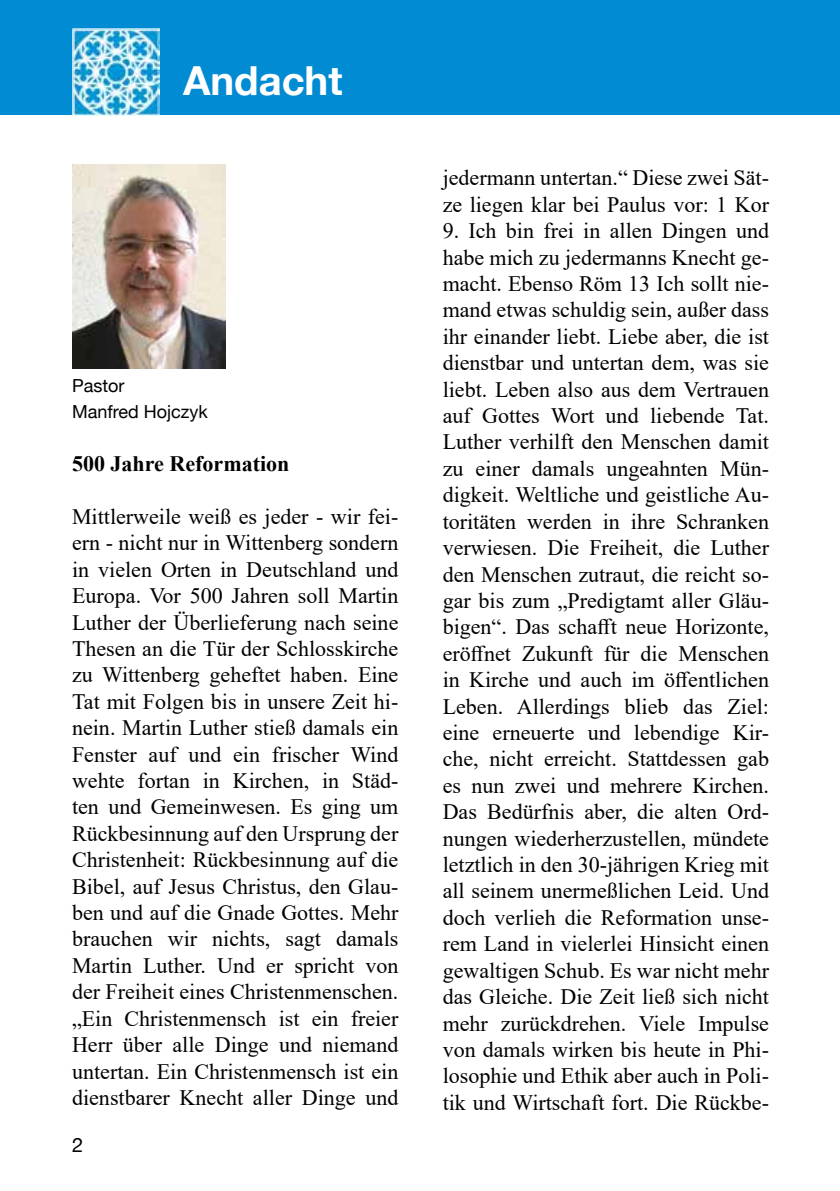
<style>
.page{position:relative;width:840px;height:1191px;background:#fff}
.page>*{position:absolute;margin:0;border:0;box-sizing:border-box;transform-origin:0 0}
.t1{font:700 40px "Helvetica Neue";color:#fff}
.t2{font:22px/26.4px "Times New Roman";color:#000;text-align:justify}
.t3{font:700 22px "Times New Roman";color:#000}
.t4{font:20px "Helvetica Neue";color:#000}
.t5{font:18px/26.4px "Helvetica Neue";color:#000}
</style>
<div class="page">
<div style="left:0;top:0;width:839px;height:114px;background:#008bd2"></div>
<img style="left:72px;top:28px;width:87px;height:88px">
<img style="left:72px;top:164px;width:153px;height:205px">
<h1 class="t1" style="left:183px;top:55px;width:161px">Andacht</h1>
<p class="t5" style="left:72px;top:372px;width:137px">Pastor<br>Manfred Hojczyk</p>
<p class="t3" style="left:72px;top:448px;width:219px">500 Jahre Reformation</p>
<p class="t2" style="left:72px;top:502px;width:328px">Mittlerweile weiß es jeder - wir fei&shy;ern - nicht nur in Wittenberg sondern in vielen Orten in Deutschland und Europa. Vor 500 Jahren soll Martin Luther der Überlieferung nach seine Thesen an die Tür der Schlosskirche zu Wittenberg geheftet haben. Eine Tat mit Folgen bis in unsere Zeit hi&shy;nein. Martin Luther stieß damals ein Fenster auf und ein frischer Wind wehte fortan in Kirchen, in Städ&shy;ten und Gemeinwesen. Es ging um Rückbesinnung auf den Ursprung der Christenheit: Rückbesinnung auf die Bibel, auf Jesus Christus, den Glau&shy;ben und auf die Gnade Gottes. Mehr brauchen wir nichts, sagt damals Martin Luther. Und er spricht von der Freiheit eines Christenmenschen. „Ein Christenmensch ist ein freier Herr über alle Dinge und niemand untertan. Ein Christenmensch ist ein dienstbarer Knecht aller Dinge und</p>
<p class="t4" style="left:72px;top:1133px;width:13px">2</p>
<p class="t2" style="left:442px;top:164px;width:328px">jedermann untertan.“ Diese zwei Sät&shy;ze liegen klar bei Paulus vor: 1 Kor</p>
<p class="t2" style="left:442px;top:217px;width:328px">9. Ich bin frei in allen Dingen und habe mich zu jedermanns Knecht ge&shy;macht. Ebenso Röm 13 Ich sollt nie&shy;mand etwas schuldig sein, außer dass ihr einander liebt. Liebe aber, die ist dienstbar und untertan dem, was sie liebt. Leben also aus dem Vertrauen auf Gottes Wort und liebende Tat.<br>Luther verhilft den Menschen damit zu einer damals ungeahnten Mün&shy;digkeit. Weltliche und geistliche Au&shy;toritäten werden in ihre Schranken verwiesen. Die Freiheit, die Luther den Menschen zutraut, die reicht so&shy;gar bis zum „Predigtamt aller Gläu&shy;bigen“. Das schafft neue Horizonte, eröffnet Zukunft für die Menschen in Kirche und auch im öffentlichen Leben. Allerdings blieb das Ziel: eine erneuerte und lebendige Kir&shy;che, nicht erreicht. Stattdessen gab es nun zwei und mehrere Kirchen.<br>Das Bedürfnis aber, die alten Ord&shy;nungen wiederherzustellen, mündete letztlich in den 30-jährigen Krieg mit all seinem unermeßlichen Leid. Und doch verlieh die Reformation unse&shy;rem Land in vielerlei Hinsicht einen gewaltigen Schub. Es war nicht mehr das Gleiche. Die Zeit ließ sich nicht mehr zurückdrehen. Viele Impulse von damals wirken bis heute in Phi&shy;losophie und Ethik aber auch in Poli&shy;tik und Wirtschaft fort. Die Rückbe-</p>
</div>
